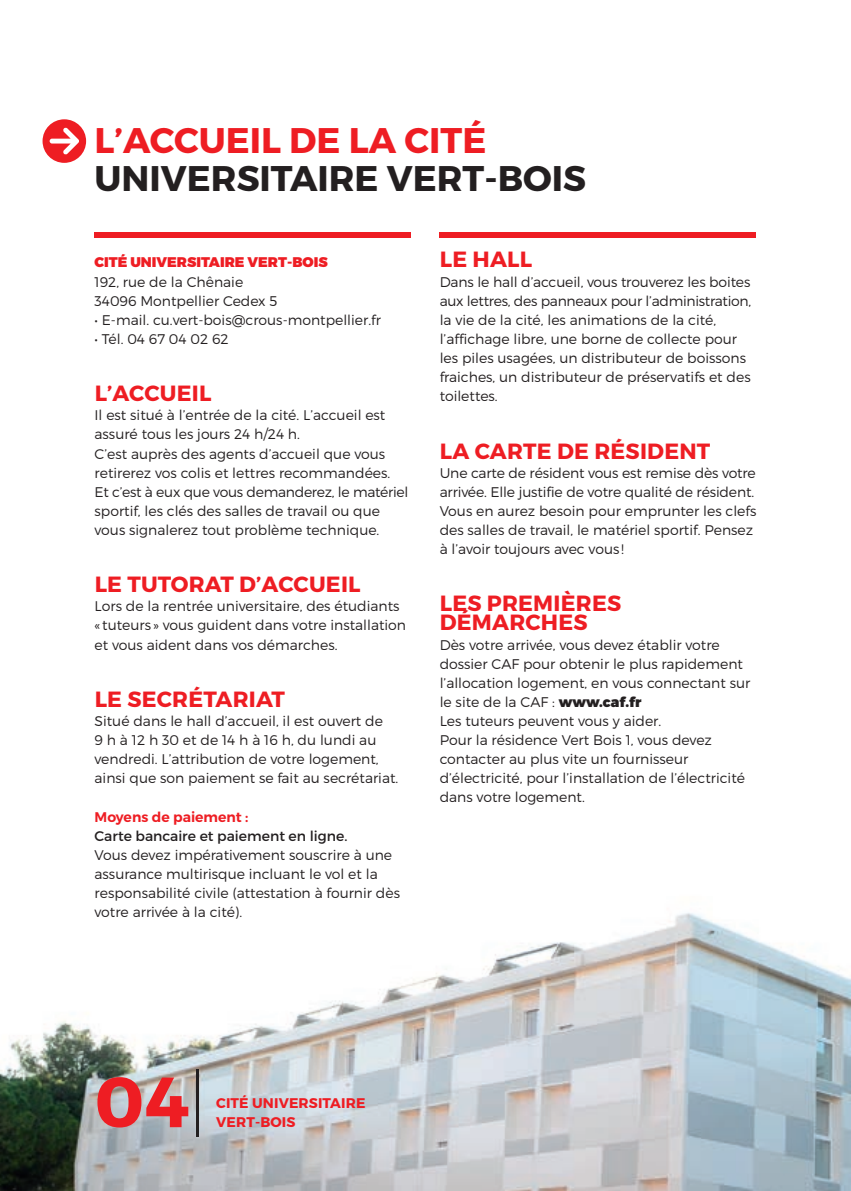
<style>
.page{position:relative;width:851px;height:1191px;background:#fff}
.page>*{position:absolute;margin:0;border:0;box-sizing:border-box;transform-origin:0 0}
.t1{font:700 70.8px "Montserrat";color:#ee1d23}
.t2{font:700 35.6px "Montserrat";color:#231f20}
.t3{font:700 35.6px "Montserrat";color:#ee1d23}
.t4{font:700 22px/19px "Montserrat";letter-spacing:.01em;color:#ee1d23}
.t5{font:300 14px/19px "Montserrat";color:#231f20}
.t6{font:14px "Montserrat";color:#231f20}
.t7{font:900 14px "Montserrat";color:#ee1d23}
.t8{font:700 14px/19px "Montserrat";letter-spacing:.01em;color:#ee1d23}
.t9{font:600 14px "Montserrat";color:#ee1d23}
.s1{font-weight:900}
.s2{font-weight:200;color:#231f20}
</style>
<div class="page">
<img style="left:0;top:912px;width:850px;height:279px">
<svg style="left:43px;top:119px;width:43px;height:44px"></svg>
<div style="left:94px;top:232px;width:317px;height:5px;background:#ee1d23"></div>
<div style="left:439px;top:232px;width:316px;height:5px;background:#ee1d23"></div>
<h2 class="t3" style="left:94px;top:118px;width:393px">L’ACCUEIL DE LA CITÉ</h2>
<h2 class="t2" style="left:94px;top:156px;width:493px">UNIVERSITAIRE VERT-BOIS</h2>
<p class="t7" style="left:94px;top:254px;width:234px">CITÉ UNIVERSITAIRE VERT-BOIS</p>
<p class="t5" style="left:94px;top:272px;width:184px">192, rue de la Chênaie<br>34096 Montpellier Cedex 5</p>
<p class="t5" style="left:94px;top:310px;width:288px">• E-mail. cu.vert-bois@crous-montpellier.fr</p>
<p class="t5" style="left:94px;top:329px;width:135px">• Tél. 04 67 04 02 62</p>
<h3 class="t4" style="left:95px;top:384px;width:118px">L’ACCUEIL</h3>
<p class="t5" style="left:94px;top:405px;width:315px">Il est situé à l’entrée de la cité. L’accueil est assuré tous les jours 24 h/24 h.<br>C’est auprès des agents d’accueil que vous retirerez vos colis et lettres recommandées.<br>Et c’est à eux que vous demanderez, le matériel sportif, les clés des salles de travail ou que vous signalerez tout problème technique.</p>
<h3 class="t4" style="left:95px;top:575px;width:267px">LE TUTORAT D’ACCUEIL</h3>
<p class="t5" style="left:94px;top:596px;width:313px">Lors de la rentrée universitaire, des étudiants « tuteurs » vous guident dans votre installation et vous aident dans vos démarches.</p>
<h3 class="t4" style="left:95px;top:690px;width:192px">LE SECRÉTARIAT</h3>
<p class="t5" style="left:94px;top:711px;width:305px">Situé dans le hall d’accueil, il est ouvert de<br>9 h à 12 h 30 et de 14 h à 16 h, du lundi au vendredi. L’attribution de votre logement, ainsi que son paiement se fait au secrétariat.</p>
<p class="t9" style="left:94px;top:808px;width:155px">Moyens de paiement :</p>
<p class="t6" style="left:94px;top:827px;width:254px">Carte bancaire et paiement en ligne.</p>
<p class="t5" style="left:94px;top:845px;width:307px">Vous devez impérativement souscrire à une assurance multirisque incluant le vol et la responsabilité civile (attestation à fournir dès votre arrivée à la cité).</p>
<h3 class="t4" style="left:439px;top:250px;width:94px">LE HALL</h3>
<p class="t5" style="left:439px;top:272px;width:313px">Dans le hall d’accueil, vous trouverez les boites aux lettres, des panneaux pour l’administration, la vie de la cité, les animations de la cité, l’affichage libre, une borne de collecte pour les piles usagées, un distributeur de boissons fraiches, un distributeur de préservatifs et des toilettes.</p>
<h3 class="t4" style="left:439px;top:441px;width:272px">LA CARTE DE RÉSIDENT</h3>
<p class="t5" style="left:439px;top:463px;width:318px">Une carte de résident vous est remise dès votre arrivée. Elle justifie de votre qualité de résident.<br>Vous en aurez besoin pour emprunter les clefs des salles de travail, le matériel sportif. Pensez à l’avoir toujours avec vous !</p>
<h3 class="t4" style="left:439px;top:594px;width:183px">LES PREMIÈRES<br>DÉMARCHES</h3>
<p class="t5" style="left:439px;top:635px;width:312px">Dès votre arrivée, vous devez établir votre dossier CAF pour obtenir le plus rapidement l’allocation logement, en vous connectant sur le site de la CAF : <span class="s1">www.caf.fr<br></span>Les tuteurs peuvent vous y aider.<br>Pour la résidence Vert Bois 1, vous devez contacter au plus vite un fournisseur d’électricité, pour l’installation de l’électricité dans votre logement.</p>
<h1 class="t1" style="left:94px;top:1058px;width:113px">04<span class="s2">|</span></h1>
<p class="t8" style="left:216px;top:1093px;width:151px">CITÉ UNIVERSITAIRE<br>VERT-BOIS</p>
</div>
